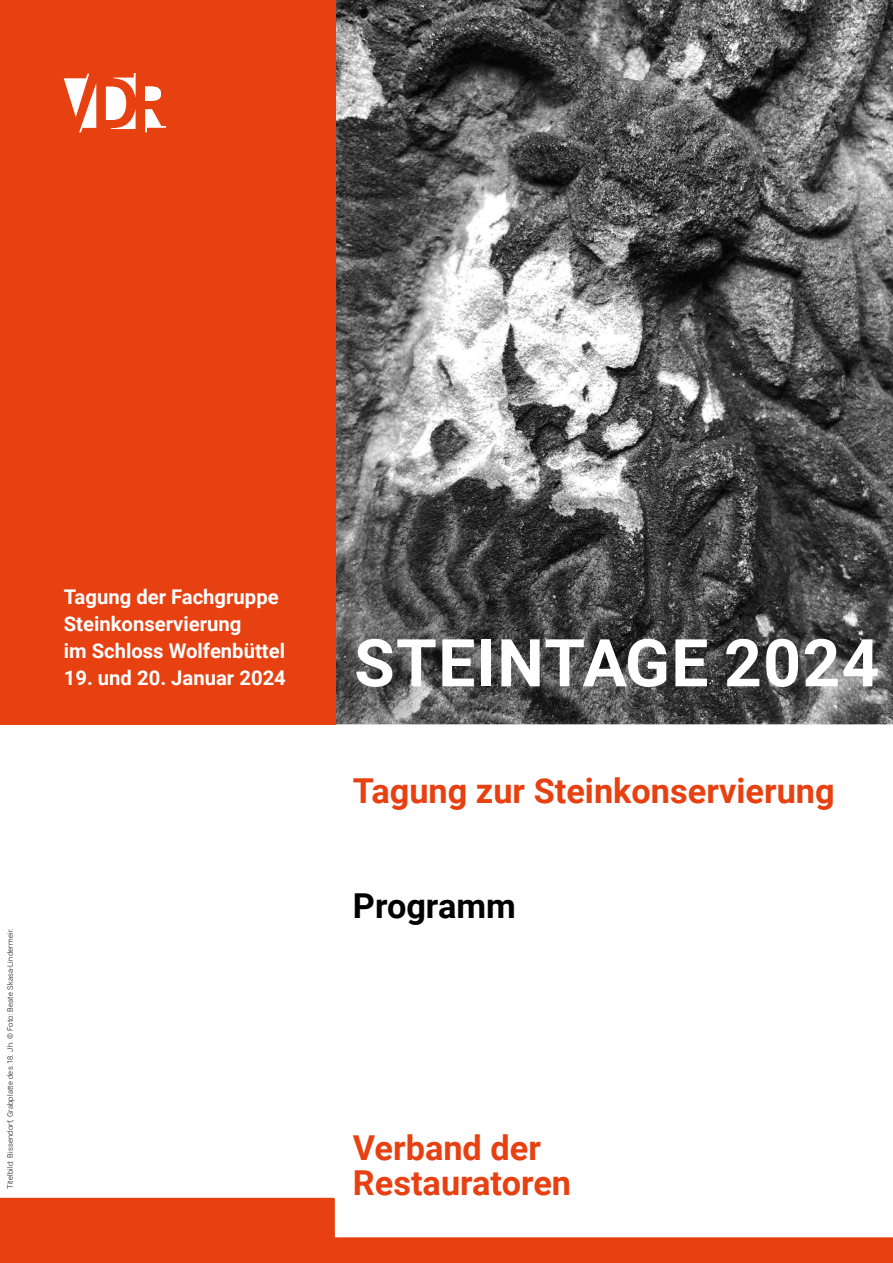
<style>
.page{position:relative;width:893px;height:1263px;background:#fff}
.page>*{position:absolute;margin:0;border:0;box-sizing:border-box;transform-origin:0 0}
.t1{font:700 66px "Roboto";letter-spacing:.02em;color:#fff}
.t2{font:700 34.35px/34.5px "Roboto";color:#e74011}
.t3{font:700 34.35px "Roboto";color:#000}
.t4{font:700 20.25px "Roboto";color:#fff}
.t5{font:300 7.5px "Roboto";letter-spacing:.025em;color:#000}
</style>
<div class="page">
<img style="left:336px;top:0;width:557px;height:724px">
<div style="left:0;top:0;width:336px;height:724px;background:#e74011"></div>
<svg style="left:145px;top:87px;width:16px;height:14px"></svg>
<svg style="left:64px;top:74px;width:32px;height:58px"></svg>
<svg style="left:106px;top:73px;width:30px;height:56px"></svg>
<svg style="left:145px;top:109px;width:21px;height:23px"></svg>
<svg style="left:0;top:1198px;width:893px;height:65px;fill:#e74011"></svg>
<p class="t4" style="left:64px;top:583px;width:216px">Tagung der Fachgruppe</p>
<p class="t4" style="left:64px;top:610px;width:179px">Steinkonservierung</p>
<p class="t4" style="left:64px;top:637px;width:223px">im Schloss Wolfenbüttel</p>
<p class="t4" style="left:64px;top:664px;width:224px">19. und 20. Januar 2024</p>
<p class="t5" style="left:5px;top:1189px;width:262px;rotate:-90deg">Titelbild: Bissendorf, Grabplatte des 18. Jh. © Foto: Beate Skasa-Lindermeir.</p>
<p class="t1" style="left:354px;top:617px;width:527px">STEINTAGE 2024</p>
<p class="t2" style="left:353px;top:772px;width:483px">Tagung zur Steinkonservierung</p>
<p class="t3" style="left:353px;top:882px;width:164px">Programm</p>
<p class="t2" style="left:353px;top:1130px;width:220px">Verband der<br>Restauratoren</p>
</div>
